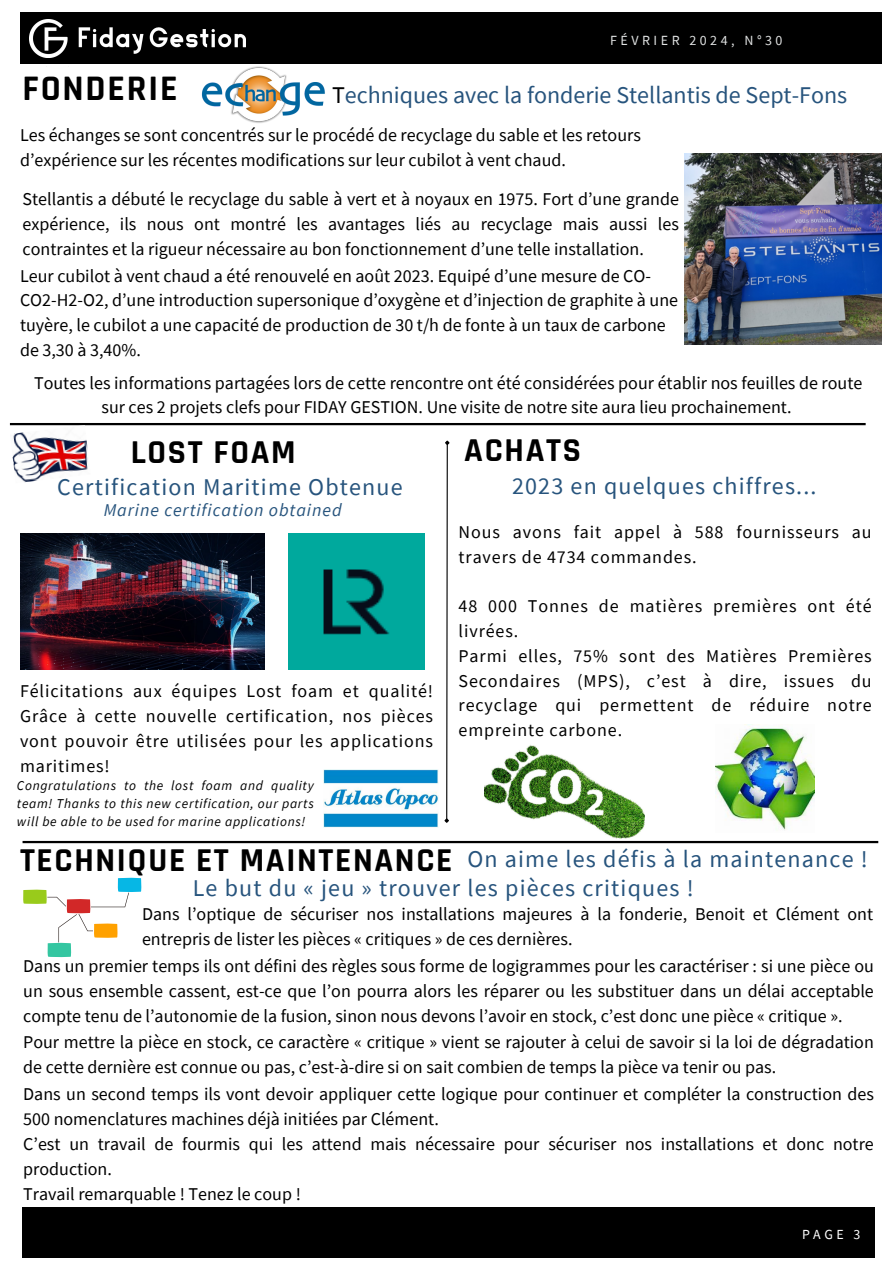
<style>
.page{position:relative;width:893px;height:1264px;background:#fff}
.page>*{position:absolute;margin:0;border:0;box-sizing:border-box;transform-origin:0 0}
.t1{font:700 36.3px "Rajdhani";letter-spacing:.05em;color:#000}
.t2{font:700 33.75px "Rajdhani";letter-spacing:.05em;color:#000}
.t3{font:24px "Source Sans Pro";letter-spacing:.05em;color:#27547d}
.t4{font:24px "Source Sans Pro";color:#27547d}
.t5{font:18px/24.8px "Source Sans Pro";color:#000}
.t6{font:18px/24.8px "Source Sans Pro";letter-spacing:.05em;color:#000}
.t7{font:italic 18px "Source Sans Pro";letter-spacing:.05em;color:#27547d}
.t8{font:13.95px "Source Sans Pro";letter-spacing:.25em;color:#fff}
.t9{font:13.95px "Source Sans Pro";letter-spacing:.25em;color:#e1e3e3}
.t10{font:italic 13.5px/18px "Source Sans Pro";letter-spacing:.05em;color:#000;text-align:justify}
.s1{color:#000}
</style>
<div class="page">
<div style="left:23px;top:1207px;width:851px;height:50px;background:#000"></div>
<div style="left:20px;top:13px;width:861px;height:51px;background:#000"></div>
<img style="left:30px;top:20px;width:216px;height:38px">
<hr style="left:23px;top:841px;width:855px;height:2px;background:#000">
<hr style="left:10px;top:423px;width:855px;height:2px;background:#000">
<svg style="left:444px;top:440px;width:6px;height:383px"></svg>
<img style="left:20px;top:533px;width:244px;height:136px">
<img style="left:289px;top:533px;width:135px;height:136px">
<img style="left:10px;top:425px;width:81px;height:58px">
<img style="left:324px;top:769px;width:114px;height:58px">
<img style="left:684px;top:153px;width:197px;height:191px">
<img style="left:715px;top:724px;width:99px;height:106px">
<img style="left:484px;top:745px;width:161px;height:93px">
<img style="left:201px;top:66px;width:124px;height:57px">
<svg style="left:23px;top:877px;width:119px;height:80px"></svg>
<h5 class="t1" style="left:23px;top:66px;width:156px">FONDERIE</h5>
<h2 class="t9" style="left:610px;top:31px;width:174px">FÉVRIER 2024, N°30</h2>
<p class="t8" style="left:599px;top:35px;width:202px">SEPTEMBRE 2022, N°15</p>
<h4 class="t4" style="left:332px;top:79px;width:516px"><span class="s1">T</span>echniques avec la fonderie Stellantis de Sept-Fons</h4>
<h4 class="t5" style="left:20px;top:122px;width:622px">Les échanges se sont concentrés sur le procédé de recyclage du sable et les retours d’expérience sur les récentes modifications sur leur cubilot à vent chaud.</h4>
<h4 class="t5" style="left:23px;top:186px;width:658px;text-align:justify">Stellantis a débuté le recyclage du sable à vert et à noyaux en 1975. Fort d’une grande expérience, ils nous ont montré les avantages liés au recyclage mais aussi les contraintes et la rigueur nécessaire au bon fonctionnement d’une telle installation.</h4>
<p class="t5" style="left:20px;top:263px;width:659px">Leur cubilot à vent chaud a été renouvelé en août 2023. Equipé d’une mesure de CO-CO2-H2-O2, d’une introduction supersonique d’oxygène et d’injection de graphite à une tuyère, le cubilot a une capacité de production de 30 t/h de fonte à un taux de carbone de 3,30 à 3,40%.</p>
<h4 class="t5" style="left:34px;top:370px;width:829px;text-align:center">Toutes les informations partagées lors de cette rencontre ont été considérées pour établir nos feuilles de route sur ces 2 projets clefs pour FIDAY GESTION. Une visite de notre site aura lieu prochainement.</h4>
<p class="t2" style="left:131px;top:432px;width:166px">LOST FOAM</p>
<h3 class="t3" style="left:57px;top:471px;width:347px">Certification Maritime Obtenue</h3>
<h5 class="t7" style="left:104px;top:498px;width:239px">Marine certification obtained</h5>
<h2 class="t5" style="left:20px;top:678px;width:414px;text-align:justify">Félicitations aux équipes Lost foam et qualité!<br>Grâce à cette nouvelle certification, nos pièces vont pouvoir être utilisées pour les applications maritimes!</h2>
<h3 class="t10" style="left:17px;top:776px;width:298px">Congratulations to the lost foam and quality team! Thanks to this new certification, our parts will be able to be used for marine applications!</h3>
<h2 class="t2" style="left:464px;top:429px;width:118px">ACHATS</h2>
<h3 class="t3" style="left:512px;top:470px;width:306px">2023 en quelques chiffres...</h3>
<h4 class="t6" style="left:458px;top:519px;width:414px">Nous avons fait appel à 588 fournisseurs au travers de 4734 commandes.</h4>
<h4 class="t6" style="left:458px;top:593px;width:414px">48 000 Tonnes de matières premières ont été livrées.<br>Parmi elles, 75% sont des Matières Premières Secondaires (MPS), c’est à dire, issues du recyclage qui permettent de réduire notre empreinte carbone.</h4>
<p class="t2" style="left:20px;top:839px;width:434px">TECHNIQUE ET MAINTENANCE</p>
<p class="t3" style="left:467px;top:843px;width:402px">On aime les défis à la maintenance !</p>
<h3 class="t3" style="left:193px;top:872px;width:502px">Le but du « jeu » trouver les pièces critiques !</h3>
<h3 class="t5" style="left:142px;top:901px;width:732px">Dans l’optique de sécuriser nos installations majeures à la fonderie, Benoit et Clément ont entrepris de lister les pièces « critiques » de ces dernières.</h3>
<h4 class="t5" style="left:23px;top:953px;width:852px;line-height:25.2px">Dans un premier temps ils ont défini des règles sous forme de logigrammes pour les caractériser : si une pièce ou un sous ensemble cassent, est-ce que l’on pourra alors les réparer ou les substituer dans un délai acceptable compte tenu de l’autonomie de la fusion, sinon nous devons l’avoir en stock, c’est donc une pièce « critique ».<br>Pour mettre la pièce en stock, ce caractère « critique » vient se rajouter à celui de savoir si la loi de dégradation de cette dernière est connue ou pas, c’est-à-dire si on sait combien de temps la pièce va tenir ou pas.</h4>
<h4 class="t5" style="left:23px;top:1080px;width:852px;line-height:25.2px">Dans un second temps ils vont devoir appliquer cette logique pour continuer et compléter la construction des 500 nomenclatures machines déjà initiées par Clément.<br>C’est un travail de fourmis qui les attend mais nécessaire pour sécuriser nos installations et donc notre production.<br>Travail remarquable ! Tenez le coup !</h4>
<h2 class="t8" style="left:801px;top:1224px;width:60px">PAGE 3</h2>
</div>
